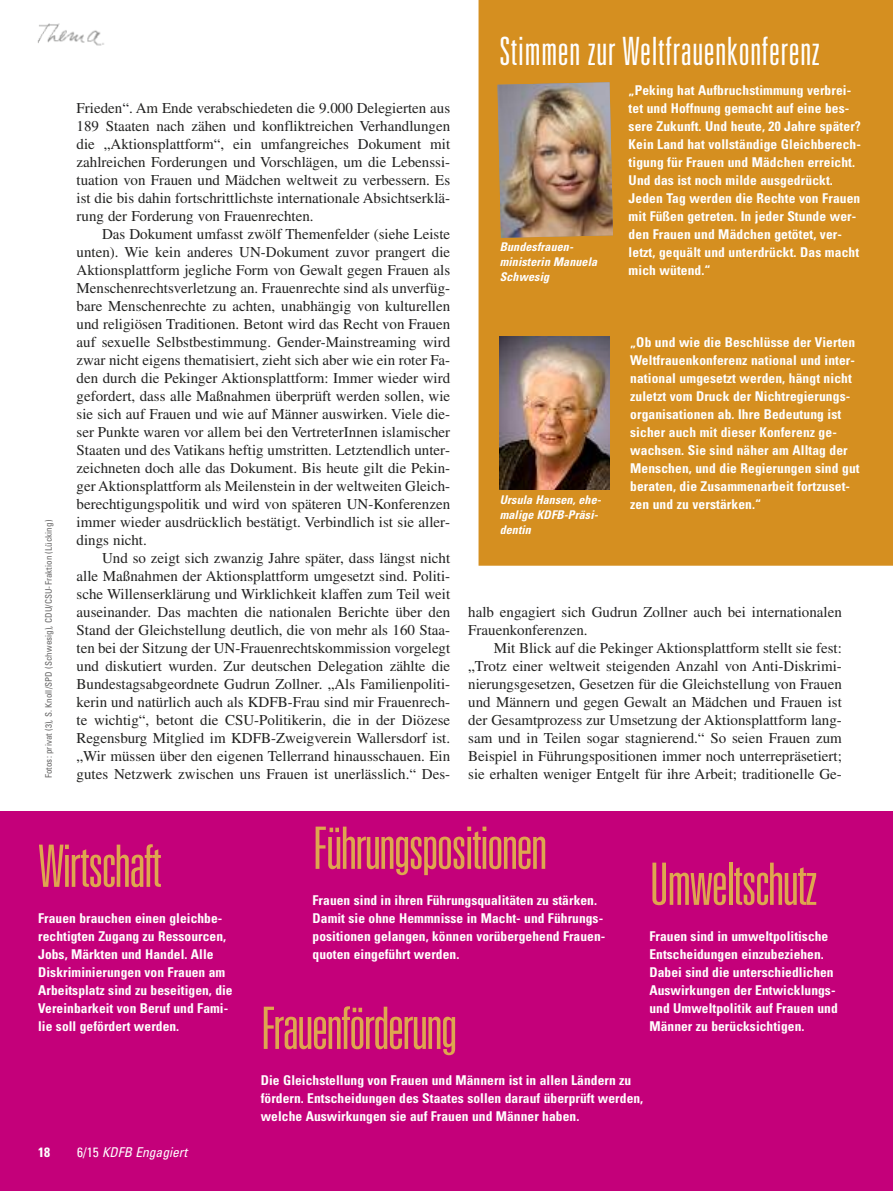
<style>
.page{position:relative;width:893px;height:1191px;background:#fff}
.page>*{position:absolute;margin:0;border:0;box-sizing:border-box;transform-origin:0 0}
.t1{font:300 ultra-condensed 58.5px "Univers LT";letter-spacing:-.03em;color:#dea64f}
.t2{font:300 ultra-condensed 39px "Univers LT";letter-spacing:.02em;color:#fff}
.t3{font:15px/18px "Times LT";color:#222221;text-align:justify}
.t4{font:700 condensed 13.5px/18px "Univers LT";letter-spacing:.005em;color:#fff}
.t5{font:italic condensed 13.5px "Univers LT";color:#fff}
.t6{font:italic 700 condensed 12px/15px "Univers LT";letter-spacing:.01em;color:#fff}
.t7{font:condensed 9px "Univers LT";letter-spacing:.01em;color:#656464}
.s1{font-style:normal}
</style>
<div class="page">
<div style="left:0;top:811px;width:893px;height:380px;background:#c4007a"></div>
<div style="left:478px;top:0;width:415px;height:566px;background:#d58f20"></div>
<img style="left:37px;top:23px;width:67px;height:23px">
<img style="left:497px;top:82px;width:116px;height:156px">
<img style="left:500px;top:336px;width:109px;height:153px">
<p class="t7" style="left:45px;top:778px;width:260px;rotate:-90deg">Fotos: privat (3), S. Knoll/SPD (Schwesig), CDU/CSU-Fraktion (Lücking)</p>
<p class="t3" style="left:77px;top:98px;width:375px">Frieden“. Am Ende verabschiedeten die 9.000 Delegierten aus 189 Staaten nach zähen und konfliktreichen Verhandlungen die „Aktionsplattform“, ein umfangreiches Dokument mit zahlreichen Forderungen und Vorschlägen, um die Lebenssi&shy;tuation von Frauen und Mädchen weltweit zu verbessern. Es ist die bis dahin fortschrittlichste internationale Absichtserklä&shy;rung der Forderung von Frauenrechten.</p>
<p class="t3" style="left:77px;top:224px;width:375px;text-indent:26px">Das Dokument umfasst zwölf Themenfelder (siehe Leiste unten). Wie kein anderes UN-Dokument zuvor prangert die Aktionsplattform jegliche Form von Gewalt gegen Frauen als Menschenrechtsverletzung an. Frauenrechte sind als unverfüg&shy;bare Menschenrechte zu achten, unabhängig von kulturellen und religiösen Traditionen. Betont wird das Recht von Frauen auf sexuelle Selbstbestimmung. Gender-Mainstreaming wird zwar nicht eigens thematisiert, zieht sich aber wie ein roter Fa&shy;den durch die Pekinger Aktionsplattform: Immer wieder wird gefordert, dass alle Maßnahmen überprüft werden sollen, wie sie sich auf Frauen und wie auf Männer auswirken. Viele die&shy;ser Punkte waren vor allem bei den VertreterInnen islamischer Staaten und des Vatikans heftig umstritten. Letztendlich unter&shy;zeichneten doch alle das Dokument. Bis heute gilt die Pekin&shy;ger Aktionsplattform als Meilenstein in der weltweiten Gleich&shy;berechtigungspolitik und wird von späteren UN-Konferenzen immer wieder ausdrücklich bestätigt. Verbindlich ist sie aller&shy;dings nicht.</p>
<p class="t3" style="left:77px;top:548px;width:375px;text-indent:26px">Und so zeigt sich zwanzig Jahre später, dass längst nicht alle Maßnahmen der Aktionsplattform umgesetzt sind. Politi&shy;sche Willenserklärung und Wirklichkeit klaffen zum Teil weit auseinander. Das machten die nationalen Berichte über den Stand der Gleichstellung deutlich, die von mehr als 160 Staa&shy;ten bei der Sitzung der UN-Frauenrechtskommission vorgelegt und diskutiert wurden. Zur deutschen Delegation zählte die Bundestagsabgeordnete Gudrun Zollner. „Als Familienpoliti&shy;kerin und natürlich auch als KDFB-Frau sind mir Frauenrech&shy;te wichtig“, betont die CSU-Politikerin, die in der Diözese Regensburg Mitglied im KDFB-Zweigverein Wallersdorf ist. „Wir müssen über den eigenen Tellerrand hinausschauen. Ein gutes Netzwerk zwischen uns Frauen ist unerlässlich.“ Des-</p>
<h2 class="t2" style="left:499px;top:37px;width:322px">Stimmen zur Weltfrauenkonferenz</h2>
<p class="t6" style="left:500px;top:240px;width:99px">Bundesfrauen&shy;ministerin Manuela<br>Schwesig</p>
<p class="t6" style="left:500px;top:493px;width:101px">Ursula Hansen, ehe&shy;malige KDFB-Präsi&shy;dentin</p>
<p class="t4" style="left:629px;top:82px;width:234px">„Peking hat Aufbruchstimmung verbrei&shy;tet und Hoffnung gemacht auf eine bes&shy;sere Zukunft. Und heute, 20 Jahre später?<br>Kein Land hat vollständige Gleichberech&shy;tigung für Frauen und Mädchen erreicht.<br>Und das ist noch milde ausgedrückt.<br>Jeden Tag werden die Rechte von Frauen mit Füßen getreten. In jeder Stunde wer&shy;den Frauen und Mädchen getötet, ver&shy;letzt, gequält und unterdrückt. Das macht mich wütend.“</p>
<p class="t4" style="left:630px;top:334px;width:231px">„Ob und wie die Beschlüsse der Vierten Weltfrauenkonferenz national und inter&shy;national umgesetzt werden, hängt nicht zuletzt vom Druck der Nichtregierungs&shy;organisationen ab. Ihre Bedeutung ist sicher auch mit dieser Konferenz ge&shy;wachsen. Sie sind näher am Alltag der Menschen, und die Regierungen sind gut beraten, die Zusammenarbeit fortzuset&shy;zen und zu verstärken.“</p>
<p class="t3" style="left:468px;top:602px;width:375px">halb engagiert sich Gudrun Zollner auch bei internationalen<br>Frauenkonferenzen.</p>
<p class="t3" style="left:468px;top:638px;width:375px;text-indent:26px">Mit Blick auf die Pekinger Aktionsplattform stellt sie fest: „Trotz einer weltweit steigenden Anzahl von Anti-Diskrimi&shy;nierungsgesetzen, Gesetzen für die Gleichstellung von Frauen und Männern und gegen Gewalt an Mädchen und Frauen ist der Gesamtprozess zur Umsetzung der Aktionsplattform lang&shy;sam und in Teilen sogar stagnierend.“ So seien Frauen zum Beispiel in Führungspositionen immer noch unterrepräsetiert;</p>
<p class="t3" style="left:468px;top:764px;width:375px">sie erhalten weniger Entgelt für ihre Arbeit; traditionelle Ge-</p>
<h1 class="t1" style="left:38px;top:844px;width:125px">Wirtschaft</h1>
<p class="t4" style="left:38px;top:910px;width:196px">Frauen brauchen einen gleichbe&shy;rechtigten Zugang zu Ressourcen,<br>Jobs, Märkten und Handel. Alle<br>Diskriminierungen von Frauen am<br>Arbeitsplatz sind zu beseitigen, die<br>Vereinbarkeit von Beruf und Fami&shy;lie soll gefördert werden.</p>
<p class="t4" style="left:38px;top:1144px;width:13px">18</p>
<p class="t5" style="left:77px;top:1147px;width:112px"><span class="s1">6/15</span> KDFB Engagiert</p>
<h1 class="t1" style="left:313px;top:826px;width:236px">Führungspositionen</h1>
<p class="t4" style="left:313px;top:892px;width:294px">Frauen sind in ihren Führungsqualitäten zu stärken.<br>Damit sie ohne Hemmnisse in Macht- und Führungs&shy;positionen gelangen, können vorübergehend Frauen&shy;quoten eingeführt werden.</p>
<h1 class="t1" style="left:649px;top:862px;width:169px">Umweltschutz</h1>
<p class="t4" style="left:649px;top:928px;width:190px">Frauen sind in umweltpolitische<br>Entscheidungen einzubeziehen.<br>Dabei sind die unterschiedlichen<br>Auswirkungen der Entwicklungs&shy;und Umweltpolitik auf Frauen und<br>Männer zu berücksichtigen.</p>
<h1 class="t1" style="left:261px;top:1006px;width:198px">Frauenförderung</h1>
<p class="t4" style="left:261px;top:1072px;width:384px">Die Gleichstellung von Frauen und Männern ist in allen Ländern zu fördern. Entscheidungen des Staates sollen darauf überprüft werden, welche Auswirkungen sie auf Frauen und Männer haben.</p>
</div>
